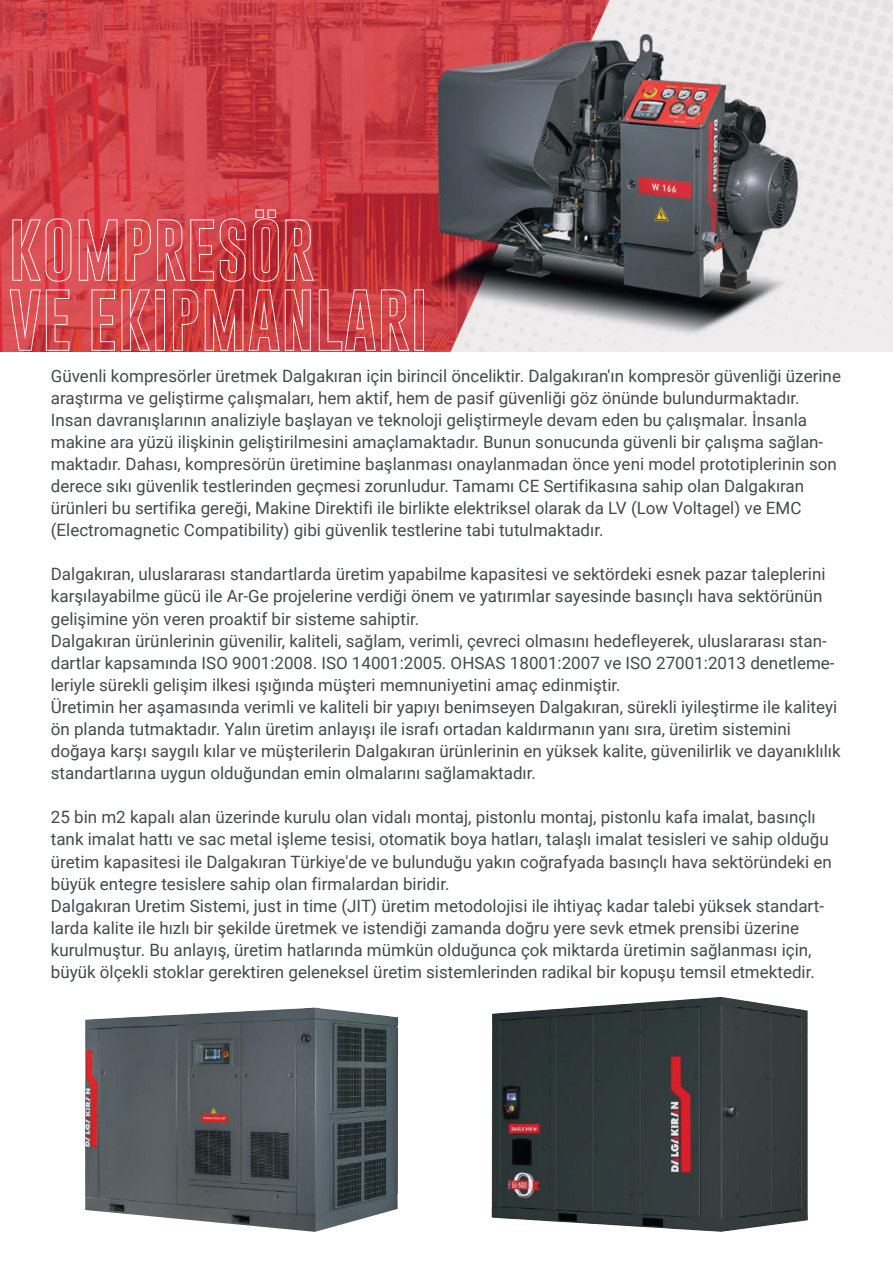
<style>
.page{position:relative;width:893px;height:1263px;background:#fff}
.page>*{position:absolute;margin:0;border:0;box-sizing:border-box;transform-origin:0 0}
.t1{font:63px/70.1px "Gobold Hollow";color:#fff}
.t2{font:56.25px "Gobold Hollow";color:#fff}
.t3{font:16.95px/22px "Roboto";color:#464a4a}
</style>
<div class="page">
<img style="left:85px;top:1008px;width:313px;height:224px">
<img style="left:492px;top:997px;width:316px;height:235px">
<img style="left:0;top:0;width:893px;height:352px">
<h1 class="t1" style="left:8px;top:215px;width:421px">KOMPRESÖR<br>VE EKIPMANLARI</h1>
<h2 class="t2" style="left:152px;top:235px;width:18px">.</h2>
<p class="t3" style="left:51px;top:364px;width:792px">Güvenli kompresörler üretmek Dalgakıran için birincil önceliktir. Dalgakıran'ın kompresör güvenliği üzerine araştırma ve geliştirme çalışmaları, hem aktif, hem de pasif güvenliği göz önünde bulundurmaktadır.<br>Insan davranışlarının analiziyle başlayan ve teknoloji geliştirmeyle devam eden bu çalışmalar. İnsanla makine ara yüzü ilişkinin geliştirilmesini amaçlamaktadır. Bunun sonucunda güvenli bir çalışma sağlan&shy;maktadır. Dahası, kompresörün üretimine başlanması onaylanmadan önce yeni model prototiplerinin son derece sıkı güvenlik testlerinden geçmesi zorunludur. Tamamı CE Sertifikasına sahip olan Dalgakıran ürünleri bu sertifika gereği, Makine Direktifi ile birlikte elektriksel olarak da LV (Low Voltagel) ve EMC (Electromagnetic Compatibility) gibi güvenlik testlerine tabi tutulmaktadır.</p>
<p class="t3" style="left:51px;top:563px;width:791px">Dalgakıran, uluslararası standartlarda üretim yapabilme kapasitesi ve sektördeki esnek pazar taleplerini karşılayabilme gücü ile Ar-Ge projelerine verdiği önem ve yatırımlar sayesinde basınçlı hava sektörünün gelişimine yön veren proaktif bir sisteme sahiptir.<br>Dalgakıran ürünlerinin güvenilir, kaliteli, sağlam, verimli, çevreci olmasını hedefleyerek, uluslararası stan&shy;dartlar kapsamında ISO 9001:2008. ISO 14001:2005. OHSAS 18001:2007 ve ISO 27001:2013 denetleme&shy;leriyle sürekli gelişim ilkesi ışığında müşteri memnuniyetini amaç edinmiştir.<br>Üretimin her aşamasında verimli ve kaliteli bir yapıyı benimseyen Dalgakıran, sürekli iyileştirme ile kaliteyi ön planda tutmaktadır. Yalın üretim anlayışı ile israfı ortadan kaldırmanın yanı sıra, üretim sistemini doğaya karşı saygılı kılar ve müşterilerin Dalgakıran ürünlerinin en yüksek kalite, güvenilirlik ve dayanıklılık standartlarına uygun olduğundan emin olmalarını sağlamaktadır.</p>
<p class="t3" style="left:51px;top:806px;width:782px">25 bin m2 kapalı alan üzerinde kurulu olan vidalı montaj, pistonlu montaj, pistonlu kafa imalat, basınçlı tank imalat hattı ve sac metal işleme tesisi, otomatik boya hatları, talaşlı imalat tesisleri ve sahip olduğu üretim kapasitesi ile Dalgakıran Türkiye'de ve bulunduğu yakın coğrafyada basınçlı hava sektöründeki en büyük entegre tesislere sahip olan firmalardan biridir.<br>Dalgakıran Uretim Sistemi, just in time (JIT) üretim metodolojisi ile ihtiyaç kadar talebi yüksek standart&shy;larda kalite ile hızlı bir şekilde üretmek ve istendiği zamanda doğru yere sevk etmek prensibi üzerine kurulmuştur. Bu anlayış, üretim hatlarında mümkün olduğunca çok miktarda üretimin sağlanması için, büyük ölçekli stoklar gerektiren geleneksel üretim sistemlerinden radikal bir kopuşu temsil etmektedir.</p>
</div>
